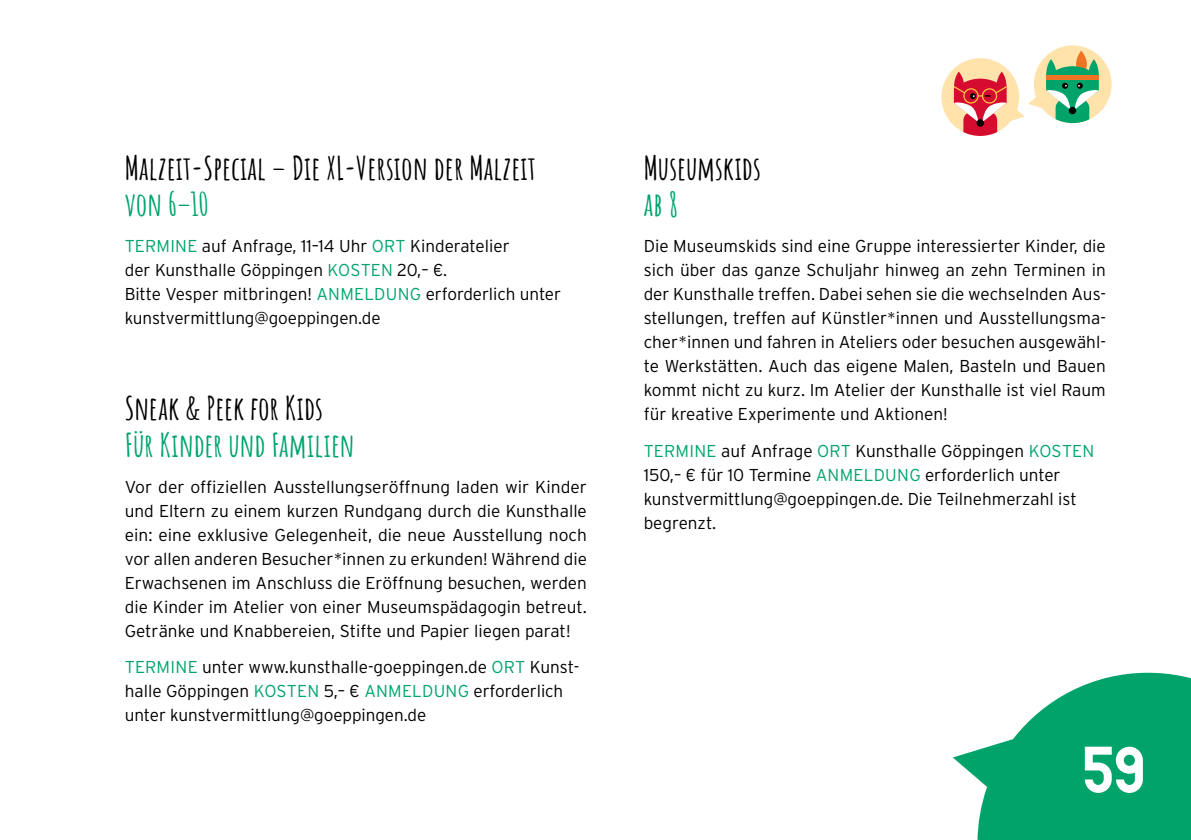
<style>
.page{position:relative;width:1191px;height:840px;background:#fff}
.page>*{position:absolute;margin:0;border:0;box-sizing:border-box;transform-origin:0 0}
.t1{font:700 66px "Gilbert";color:#fff}
.t2{font:700 32px "Amatic SC";color:#000}
.t3{font:700 32px "Amatic SC";letter-spacing:-.01em;color:#00a46b}
.t4{font:300 17.2px/24px "Interstate";color:#000}
.s1{color:#00a46b}
</style>
<div class="page">
<svg style="left:953px;top:672px;width:238px;height:167px"></svg>
<svg style="left:941px;top:45px;width:170px;height:91px"></svg>
<h2 class="t2" style="left:125px;top:144px;width:412px">Malzeit-Special – Die XL-Version der Malzeit</h2>
<h2 class="t3" style="left:125px;top:180px;width:85px">von 6–10</h2>
<p class="t4" style="left:125px;top:234px;width:438px"><span class="s1">TERMINE</span> auf Anfrage, 11–14 Uhr <span class="s1">ORT</span> Kinderatelier<br>der Kunsthalle Göppingen <span class="s1">KOSTEN</span> 20,– €.<br>Bitte Vesper mitbringen! <span class="s1">ANMELDUNG</span> erforderlich unter kunstvermittlung@goeppingen.de</p>
<h2 class="t2" style="left:125px;top:384px;width:200px">Sneak &amp; Peek for Kids</h2>
<h2 class="t3" style="left:125px;top:420px;width:232px">Für Kinder und Familien</h2>
<p class="t4" style="left:125px;top:474px;width:464px;text-align:justify">Vor der offiziellen Ausstellungseröffnung laden wir Kinder und Eltern zu einem kurzen Rundgang durch die Kunsthalle ein: eine exklusive Gelegenheit, die neue Ausstellung noch vor allen anderen Besucher*innen zu erkunden! Während die Erwachsenen im Anschluss die Eröffnung besuchen, werden die Kinder im Atelier von einer Museumspädagogin betreut.<br>Getränke und Knabbereien, Stifte und Papier liegen parat!</p>
<p class="t4" style="left:125px;top:654px;width:456px"><span class="s1">TERMINE</span> unter www.kunsthalle-goeppingen.de <span class="s1">ORT</span> Kunst&shy;halle Göppingen <span class="s1">KOSTEN</span> 5,– € <span class="s1">ANMELDUNG</span> erforderlich unter kunstvermittlung@goeppingen.de</p>
<h2 class="t2" style="left:643px;top:144px;width:119px">Museumskids</h2>
<h2 class="t3" style="left:643px;top:180px;width:36px">ab 8</h2>
<p class="t4" style="left:643px;top:234px;width:464px;text-align:justify">Die Museumskids sind eine Gruppe interessierter Kinder, die sich über das ganze Schuljahr hinweg an zehn Terminen in der Kunsthalle treffen. Dabei sehen sie die wechselnden Aus&shy;stellungen, treffen auf Künstler*innen und Ausstellungsma&shy;cher*innen und fahren in Ateliers oder besuchen ausgewähl&shy;te Werkstätten. Auch das eigene Malen, Basteln und Bauen kommt nicht zu kurz. Im Atelier der Kunsthalle ist viel Raum für kreative Experimente und Aktionen!</p>
<p class="t4" style="left:643px;top:438px;width:452px"><span class="s1">TERMINE</span> auf Anfrage <span class="s1">ORT</span> Kunsthalle Göppingen <span class="s1">KOSTEN </span>150,– € für 10 Termine <span class="s1">ANMELDUNG</span> erforderlich unter kunstvermittlung@goeppingen.de. Die Teilnehmerzahl ist begrenzt.</p>
<h1 class="t1" style="left:1082px;top:725px;width:65px">59</h1>
</div>
